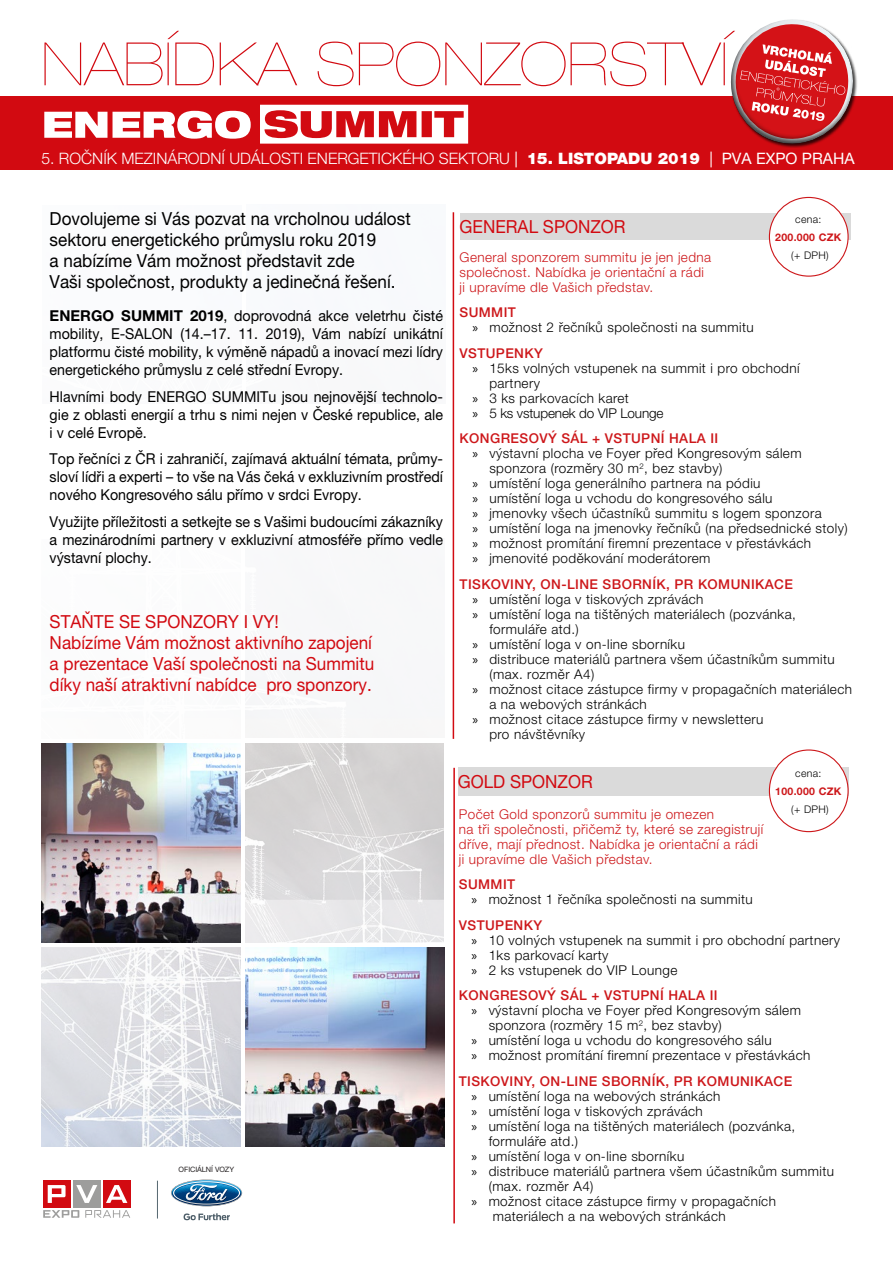
<style>
.page{position:relative;width:893px;height:1263px;background:#fff}
.page>*{position:absolute;margin:0;border:0;box-sizing:border-box;transform-origin:0 0}
.t1{font:200 expanded 59.85px "Helvetica Neue LT Pro";color:#d20a11}
.t2{font:18px/21px "Helvetica Neue LT Pro";color:#d20a11;scale:.95 1}
.t3{font:18px/21px "Helvetica Neue LT Pro";color:#000;scale:.95 1}
.t4{font:300 15.75px "Helvetica Neue LT Pro";color:#fff}
.t5{font:15px/18px "Helvetica Neue LT Pro";color:#000;text-align:justify;scale:.95 1}
.t6{font:300 13.5px/15px "Helvetica Neue LT Pro";letter-spacing:.03em;color:#000}
.t7{font:300 13.5px/15px "Helvetica Neue LT Pro";letter-spacing:.03em;color:#cd171a}
.t8{font:500 13.5px "Helvetica Neue LT Pro";letter-spacing:.03em;color:#cd171a}
.t9{font:300 13.5px "Helvetica Neue LT Pro";letter-spacing:-.01em;color:#000}
.t10{font:300 10.5px "Helvetica Neue LT Pro";letter-spacing:.03em;color:#000}
.t11{font:700 10.5px "Helvetica Neue LT Pro";letter-spacing:.03em;color:#cd171a}
.t12{font:7.35px "Helvetica Neue LT Pro";letter-spacing:-.01em;color:#231f20}
.s1{font-weight:400}
.s2{font-weight:900}
.s3{font-weight:700}
.s4{font-weight:500;color:#cd171a}
.s5{font-family:"Myriad Pro";font-weight:400}
</style>
<div class="page">
<div style="left:0;top:96px;width:893px;height:74px;background:#d20a11"></div>
<svg style="left:44px;top:112px;width:63px;height:26px"></svg>
<svg style="left:113px;top:111px;width:138px;height:28px"></svg>
<svg style="left:260px;top:105px;width:208px;height:39px"></svg>
<div style="left:460px;top:213px;width:390px;height:26px;background:#dadada"></div>
<div style="left:769px;top:197px;width:79px;height:79px;background:#fff;border-radius:50%"></div>
<div style="left:769px;top:197px;width:80px;height:80px;border:1px solid #cd171a;border-radius:50%"></div>
<div style="left:458px;top:768px;width:391px;height:28px;background:#dadada"></div>
<div style="left:769px;top:750px;width:79px;height:82px;background:#fff;border-radius:50%"></div>
<div style="left:769px;top:749px;width:80px;height:83px;border:1px solid #cd171a;border-radius:50%"></div>
<svg style="left:730px;top:19px;width:127px;height:129px"></svg>
<img style="left:41px;top:948px;width:199px;height:198px">
<img style="left:245px;top:744px;width:199px;height:198px">
<hr style="left:141px;top:1034px;width:1px;height:39px;background:#fff">
<div style="left:43px;top:1180px;width:27px;height:28px;background:#d20a11"></div>
<div style="left:73px;top:1180px;width:27px;height:28px;background:#9d9d9c"></div>
<div style="left:103px;top:1180px;width:27px;height:28px;background:#d20a11"></div>
<svg style="left:48px;top:1185px;width:18px;height:18px"></svg>
<svg style="left:76px;top:1185px;width:21px;height:18px"></svg>
<svg style="left:106px;top:1185px;width:21px;height:18px"></svg>
<svg style="left:43px;top:1210px;width:87px;height:8px"></svg>
<hr style="left:157px;top:1181px;width:1px;height:37px;background:#556770">
<svg style="left:171px;top:1179px;width:71px;height:27px"></svg>
<svg style="left:184px;top:1213px;width:46px;height:7px"></svg>
<img style="left:42px;top:744px;width:199px;height:198px">
<img style="left:245px;top:948px;width:199px;height:198px">
<hr style="left:453px;top:212px;width:1px;height:527px;background:#d20a11">
<hr style="left:453px;top:768px;width:2px;height:455px;background:#d20a11">
<h1 class="t1" style="left:41px;top:29px;width:688px">NABÍDKA SPONZORSTVÍ</h1>
<p class="t4" style="left:41px;top:148px;width:815px">5. ROČNÍK MEZINÁRODNÍ UDÁLOSTI ENERGETICKÉHO SEKTORU <span class="s1">|</span> <span class="s2">15. LISTOPADU 2019</span> <span class="s1">| PVA EXPO PRAHA</span></p>
<h2 class="t3" style="left:50px;top:208px;width:382px">Dovolujeme si Vás pozvat na vrcholnou událost sektoru energetického průmyslu roku 2019<br>a nabízíme Vám možnost představit zde<br>Vaši společnost, produkty a jedinečná řešení.</h2>
<p class="t5" style="left:50px;top:307px;width:416px"><span class="s3">ENERGO SUMMIT 2019</span>, doprovodná akce veletrhu čisté mobility, E-SALON (14.–17. 11. 2019), Vám nabízí unikátní platformu čisté mobility, k výměně nápadů a inovací mezi lídry energetického průmyslu z celé střední Evropy.</p>
<p class="t5" style="left:50px;top:387px;width:416px">Hlavními body ENERGO SUMMITu jsou nejnovější technolo&shy;gie z oblasti energií a trhu s nimi nejen v České republice, ale i v celé Evropě.</p>
<p class="t5" style="left:50px;top:450px;width:416px">Top řečníci z ČR i zahraničí, zajímavá aktuální témata, průmy&shy;sloví lídři a experti – to vše na Vás čeká v exkluzivním prostředí nového Kongresového sálu přímo v srdci Evropy.</p>
<p class="t5" style="left:50px;top:512px;width:416px">Využijte příležitosti a setkejte se s Vašimi budoucími zákazníky a mezinárodními partnery v exkluzivní atmosféře přímo vedle výstavní plochy.</p>
<h2 class="t2" style="left:50px;top:611px;width:343px">STAŇTE SE SPONZORY I VY!<br>Nabízíme Vám možnost aktivního zapojení a prezentace Vaší společnosti na Summitu díky naší atraktivní nabídce pro sponzory.</h2>
<p class="t12" style="left:179px;top:1164px;width:57px">OFICIÁLNÍ VOZY</p>
<h2 class="t2" style="left:460px;top:216px;width:176px">GENERAL SPONZOR</h2>
<p class="t10" style="left:795px;top:213px;width:28px">cena:</p>
<p class="t11" style="left:775px;top:231px;width:68px">200.000 CZK</p>
<p class="t10" style="left:791px;top:249px;width:39px">(+ DPH)</p>
<p class="t7" style="left:460px;top:249px;width:253px">General sponzorem summitu je jen jedna společnost. Nabídka je orientační a rádi ji upravíme dle Vašich představ.</p>
<p class="t6" style="left:472px;top:305px;width:283px;text-indent:-13px"><span class="s4">SUMMIT<br></span><span class="s5">»</span> možnost 2 řečníků společnosti na summitu</p>
<p class="t8" style="left:460px;top:345px;width:85px">VSTUPENKY</p>
<p class="t6" style="left:472px;top:360px;width:329px"><span class="s5">»</span> 15ks volných vstupenek na summit i pro obchodní</p>
<p class="t6" style="left:489px;top:375px;width:52px">partnery</p>
<p class="t6" style="left:472px;top:390px;width:158px"><span class="s5">»</span> 3 ks parkovacích karet</p>
<p class="t9" style="left:472px;top:405px;width:193px"><span class="s5">»</span> 5 ks vstupenek do VIP Lounge</p>
<p class="t8" style="left:460px;top:430px;width:260px">KONGRESOVÝ SÁL + VSTUPNÍ HALA II</p>
<p class="t6" style="left:472px;top:446px;width:331px"><span class="s5">»</span> výstavní plocha ve Foyer před Kongresovým sálem</p>
<p class="t6" style="left:489px;top:461px;width:234px">sponzora (rozměry 30 m<sup>2</sup>, bez stavby)</p>
<p class="t6" style="left:472px;top:476px;width:290px"><span class="s5">»</span> umístění loga generálního partnera na pódiu</p>
<p class="t6" style="left:472px;top:491px;width:302px"><span class="s5">»</span> umístění loga u vchodu do kongresového sálu</p>
<p class="t6" style="left:472px;top:506px;width:351px"><span class="s5">»</span> jmenovky všech účastníků summitu s logem sponzora</p>
<p class="t6" style="left:472px;top:521px;width:377px"><span class="s5">»</span> umístění loga na jmenovky řečníků (na předsednické stoly)</p>
<p class="t6" style="left:472px;top:536px;width:340px"><span class="s5">»</span> možnost promítání firemní prezentace v přestávkách</p>
<p class="t6" style="left:472px;top:551px;width:240px"><span class="s5">»</span> jmenovité poděkování moderátorem</p>
<p class="t8" style="left:460px;top:576px;width:335px">TISKOVINY, ON-LINE SBORNÍK, PR KOMUNIKACE</p>
<p class="t6" style="left:472px;top:591px;width:233px"><span class="s5">»</span> umístění loga v tiskových zprávách</p>
<p class="t6" style="left:472px;top:606px;width:325px"><span class="s5">»</span> umístění loga na tištěných materiálech (pozvánka,</p>
<p class="t6" style="left:489px;top:621px;width:91px">formuláře atd.)</p>
<p class="t6" style="left:472px;top:636px;width:214px"><span class="s5">»</span> umístění loga v on-line sborníku</p>
<p class="t6" style="left:472px;top:651px;width:364px"><span class="s5">»</span> distribuce materiálů partnera všem účastníkům summitu</p>
<p class="t6" style="left:489px;top:666px;width:106px">(max. rozměr A4)</p>
<p class="t6" style="left:472px;top:681px;width:381px"><span class="s5">»</span> možnost citace zástupce firmy v propagačních materiálech</p>
<p class="t6" style="left:489px;top:696px;width:159px">a na webových stránkách</p>
<p class="t6" style="left:472px;top:711px;width:293px"><span class="s5">»</span> možnost citace zástupce firmy v newsletteru</p>
<p class="t6" style="left:489px;top:726px;width:97px">pro návštěvníky</p>
<p class="t10" style="left:795px;top:766px;width:28px">cena:</p>
<p class="t11" style="left:775px;top:784px;width:68px">100.000 CZK</p>
<p class="t10" style="left:791px;top:802px;width:39px">(+ DPH)</p>
<h2 class="t2" style="left:458px;top:771px;width:144px">GOLD SPONZOR</h2>
<p class="t7" style="left:459px;top:806px;width:306px">Počet Gold sponzorů summitu je omezen<br>na tři společnosti, přičemž ty, které se zaregistrují dříve, mají přednost. Nabídka je orientační a rádi ji upravíme dle Vašich představ.</p>
<p class="t6" style="left:472px;top:877px;width:283px;text-indent:-13px"><span class="s4">SUMMIT<br></span><span class="s5">»</span> možnost 1 řečníka společnosti na summitu</p>
<p class="t6" style="left:472px;top:917px;width:370px;text-indent:-13px"><span class="s4">VSTUPENKY<br></span><span class="s5">»</span> 10 volných vstupenek na summit i pro obchodní partnery <span class="s5">»</span> 1ks parkovací karty<br><span class="s5">»</span> 2 ks vstupenek do VIP Lounge</p>
<p class="t8" style="left:459px;top:987px;width:260px">KONGRESOVÝ SÁL + VSTUPNÍ HALA II</p>
<p class="t6" style="left:472px;top:1003px;width:331px"><span class="s5">»</span> výstavní plocha ve Foyer před Kongresovým sálem</p>
<p class="t6" style="left:489px;top:1018px;width:234px">sponzora (rozměry 15 m<sup>2</sup>, bez stavby)</p>
<p class="t6" style="left:472px;top:1033px;width:302px"><span class="s5">»</span> umístění loga u vchodu do kongresového sálu</p>
<p class="t6" style="left:472px;top:1048px;width:340px"><span class="s5">»</span> možnost promítání firemní prezentace v přestávkách</p>
<p class="t8" style="left:459px;top:1073px;width:335px">TISKOVINY, ON-LINE SBORNÍK, PR KOMUNIKACE</p>
<p class="t6" style="left:472px;top:1088px;width:250px"><span class="s5">»</span> umístění loga na webových stránkách</p>
<p class="t6" style="left:472px;top:1103px;width:233px"><span class="s5">»</span> umístění loga v tiskových zprávách</p>
<p class="t6" style="left:472px;top:1118px;width:325px"><span class="s5">»</span> umístění loga na tištěných materiálech (pozvánka,</p>
<p class="t6" style="left:489px;top:1133px;width:91px">formuláře atd.)</p>
<p class="t6" style="left:472px;top:1148px;width:214px"><span class="s5">»</span> umístění loga v on-line sborníku</p>
<p class="t6" style="left:472px;top:1163px;width:364px"><span class="s5">»</span> distribuce materiálů partnera všem účastníkům summitu</p>
<p class="t6" style="left:489px;top:1178px;width:106px">(max. rozměr A4)</p>
<p class="t6" style="left:472px;top:1193px;width:306px"><span class="s5">»</span> možnost citace zástupce firmy v propagačních</p>
<p class="t6" style="left:493px;top:1208px;width:234px">materiálech a na webových stránkách</p>
</div>
